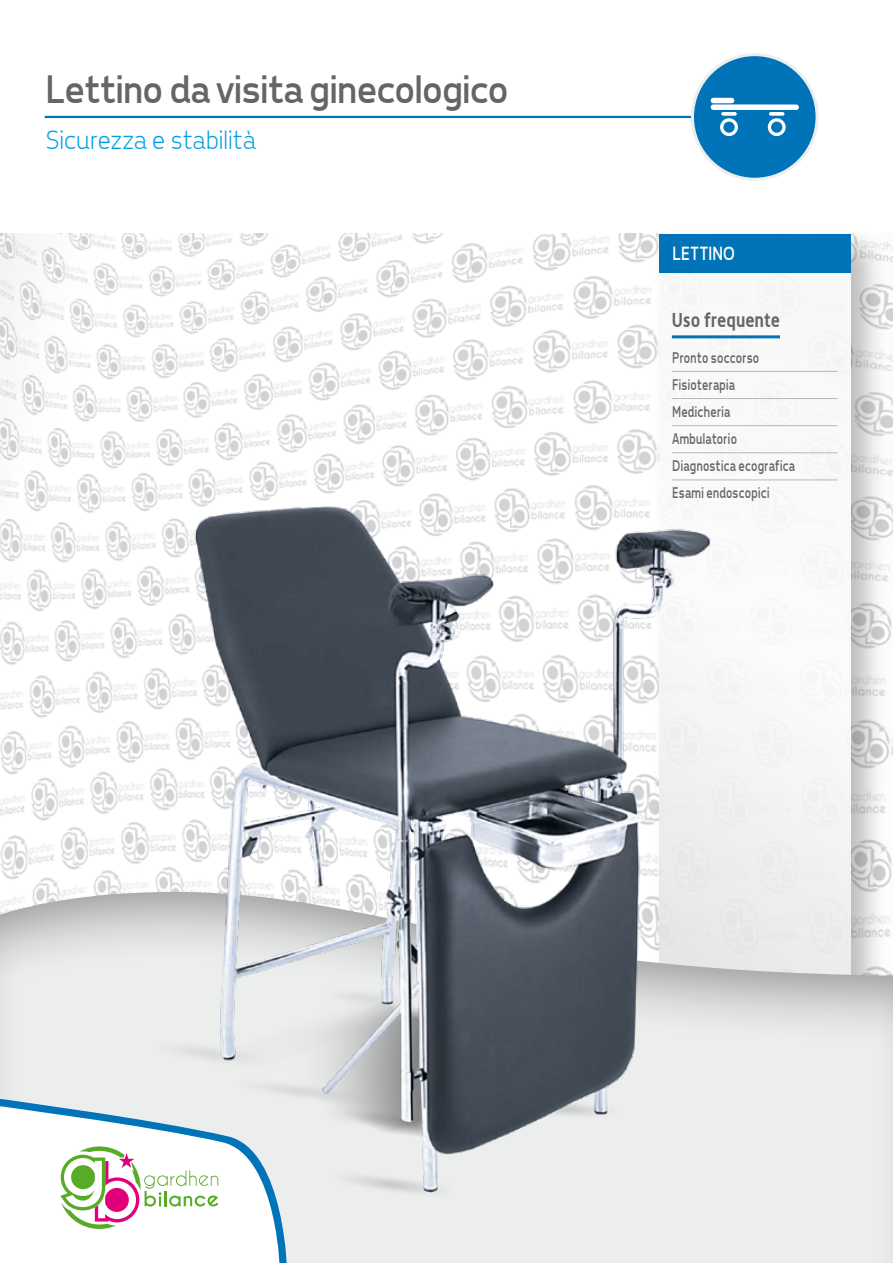
<style>
.page{position:relative;width:893px;height:1263px;background:#fff}
.page>*{position:absolute;margin:0;border:0;box-sizing:border-box;transform-origin:0 0}
.t1{font:40.5px "Tepeno Sans";letter-spacing:-.015em;color:#646567}
.t2{font:300 27px "Tepeno Sans";letter-spacing:-.005em;color:#009ee0}
.t3{font:700 19.5px "Alwyn";color:#646567;scale:.9 1}
.t4{font:19.5px "Tepeno Sans";color:#fff;scale:.9 1}
.t5{font:15.75px/27.2px "Tepeno Sans";letter-spacing:.015em;color:#646567;scale:.8 1}
</style>
<div class="page">
<img style="left:0;top:234px;width:893px;height:648px">
<div style="left:651px;top:225px;width:238px;height:955px;background:#000;opacity:.3"></div>
<div style="left:659px;top:234px;width:191px;height:908px;background:#f8f8f9"></div>
<hr style="left:672px;top:335px;width:108px;height:3px;background:#0073b9">
<hr style="left:672px;top:371px;width:166px;height:1px;background:#b6b8b9">
<hr style="left:672px;top:398px;width:166px;height:1px;background:#b6b8b9">
<hr style="left:672px;top:425px;width:166px;height:1px;background:#b6b8b9">
<hr style="left:672px;top:452px;width:166px;height:1px;background:#b6b8b9">
<hr style="left:672px;top:479px;width:166px;height:1px;background:#b6b8b9">
<div style="left:659px;top:234px;width:191px;height:39px;background:#0073b9"></div>
<div style="left:0;top:882px;width:893px;height:381px;background:#000;opacity:.4"></div>
<svg style="left:0;top:1104px;width:281px;height:159px"></svg>
<img style="left:81px;top:407px;width:636px;height:803px">
<hr style="left:45px;top:116px;width:671px;height:2px;background:#0073b9">
<div style="left:692px;top:55px;width:125px;height:124px;background:#0073b9;border-radius:50%"></div>
<div style="left:691px;top:53px;width:128px;height:128px;border:3px solid #eceded;border-radius:50%"></div>
<div style="left:711px;top:104px;width:88px;height:6px;background:#fff;border-radius:3px"></div>
<div style="left:711px;top:98px;width:23px;height:5px;background:#fff;border-radius:3px"></div>
<svg style="left:721px;top:112px;width:16px;height:4px"></svg>
<svg style="left:769px;top:112px;width:15px;height:4px"></svg>
<svg style="left:768px;top:118px;width:18px;height:18px"></svg>
<svg style="left:720px;top:118px;width:18px;height:18px"></svg>
<h1 class="t1" style="left:44px;top:65px;width:464px">Lettino da visita ginecologico</h1>
<h2 class="t2" style="left:45px;top:124px;width:212px">Sicurezza e stabilità</h2>
<p class="t4" style="left:672px;top:242px;width:71px">LETTINO</p>
<p class="t3" style="left:672px;top:308px;width:122px">Uso frequente</p>
<p class="t5" style="left:672px;top:343px;width:155px">Pronto soccorso<br>Fisioterapia<br>Medicheria<br>Ambulatorio<br>Diagnostica ecografica<br>Esami endoscopici</p>
</div>
